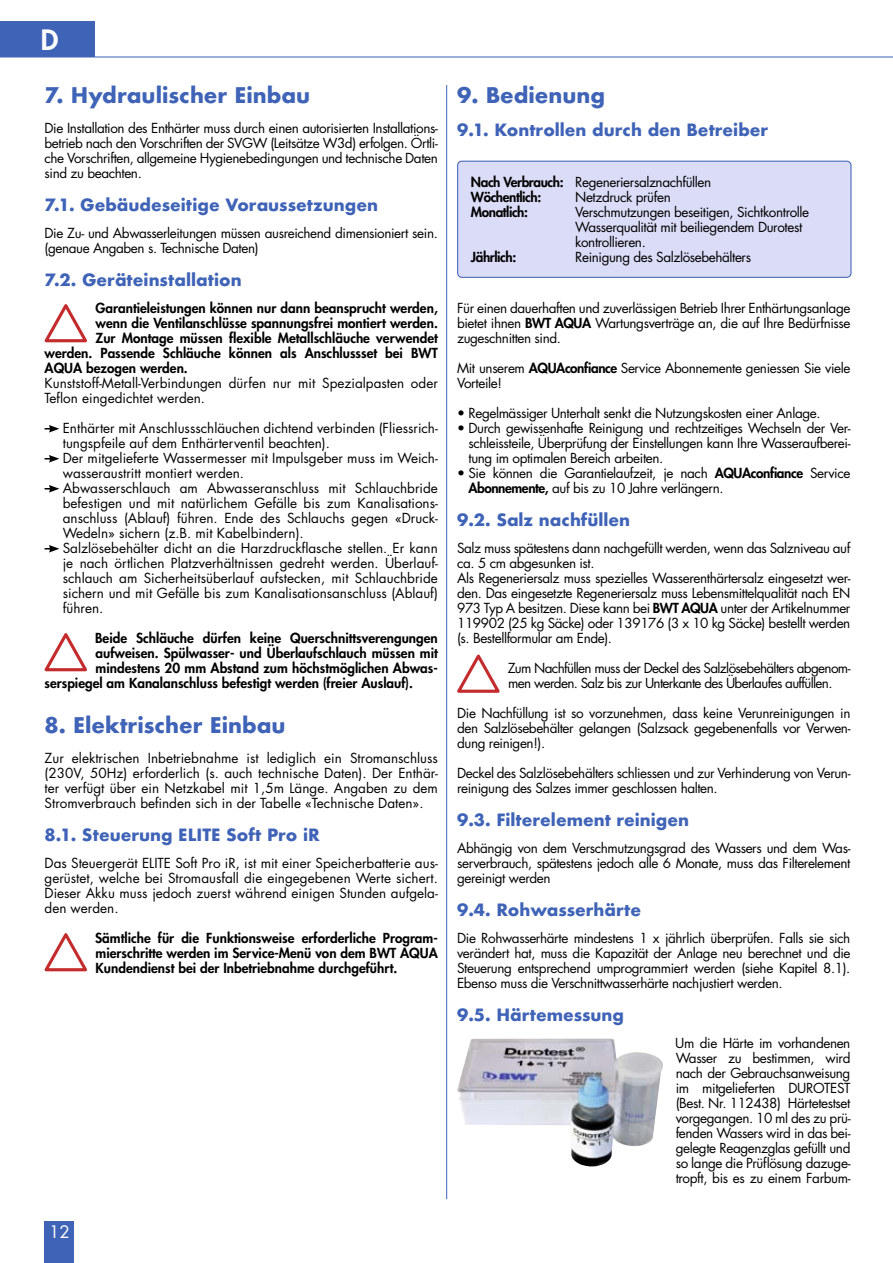
<style>
.page{position:relative;width:893px;height:1263px;background:#fff}
.page>*{position:absolute;margin:0;border:0;box-sizing:border-box;transform-origin:0 0}
.t1{font:800 27.3px "Futura";color:#fff}
.Chapter_1{font:700 21px "Futura";color:#3f63b7}
.t2{font:16.8px "Futura";color:#fff}
.Subchapter_1_1{font:700 16.5px "Futura";color:#3f63b7}
.Copy{font:13.5px/15px "Futura";letter-spacing:-.03em;color:#000;text-align:justify}
.Copy-2{font:800 13.5px/15px "Futura";color:#000;text-align:justify}
.Copy-3{font:13.5px/15px "Futura";color:#000}
.Copy-4{font:13.5px/15px "Futura";letter-spacing:-.05em;color:#000}
.Copy-5{font:800 13.5px "Futura";letter-spacing:-.03em;color:#000}
.s1{font-weight:800}
</style>
<div class="page">
<hr style="left:0;top:57px;width:893px;height:1px;background:#3f63b7">
<div style="left:0;top:21px;width:94px;height:36px;background:#3f63b7"></div>
<div style="left:45px;top:1221px;width:29px;height:42px;background:#3f63b7"></div>
<hr style="left:446px;top:85px;width:1px;height:1114px;background:#3f63b7">
<svg style="left:45px;top:304px;width:42px;height:38px"></svg>
<svg style="left:45px;top:425px;width:14px;height:8px"></svg>
<svg style="left:45px;top:455px;width:14px;height:8px"></svg>
<svg style="left:45px;top:485px;width:14px;height:8px"></svg>
<svg style="left:45px;top:545px;width:14px;height:8px"></svg>
<svg style="left:45px;top:633px;width:42px;height:38px"></svg>
<svg style="left:45px;top:933px;width:42px;height:38px"></svg>
<div style="left:458px;top:161px;width:393px;height:116px;background:#dbdcf7;border-radius:4px"></div>
<div style="left:457px;top:161px;width:394px;height:117px;border:1px solid #3f63b7;border-radius:4px"></div>
<svg style="left:457px;top:654px;width:43px;height:39px"></svg>
<img style="left:457px;top:1038px;width:152px;height:120px">
<h1 class="t1" style="left:41px;top:22px;width:19px">D</h1>
<p class="Chapter_1" style="left:45px;top:79px;width:267px">7. Hydraulischer Einbau</p>
<p class="Copy" style="left:45px;top:120px;width:395px">Die Installation des Enthärter muss durch einen autorisierten Installations&shy;betrieb nach den Vorschriften der SVGW (Leitsätze W3d) erfolgen. Örtli&shy;che Vorschriften, allgemeine Hygienebedingungen und technische Daten sind zu beachten.</p>
<p class="Subchapter_1_1" style="left:45px;top:192px;width:335px">7.1. Gebäudeseitige Voraussetzungen</p>
<p class="Copy" style="left:45px;top:225px;width:395px">Die Zu- und Abwasserleitungen müssen ausreichend dimensioniert sein. (genaue Angaben s. Technische Daten)</p>
<p class="Subchapter_1_1" style="left:45px;top:267px;width:199px">7.2. Geräteinstallation</p>
<p class="Copy-2" style="left:96px;top:300px;width:344px">Garantieleistungen können nur dann beansprucht werden,</p>
<p class="Copy-2" style="left:96px;top:315px;width:344px">wenn die Ventilanschlüsse spannungsfrei montiert werden.</p>
<p class="Copy-2" style="left:96px;top:330px;width:344px">Zur Montage müssen flexible Metallschläuche verwendet</p>
<p class="Copy-2" style="left:45px;top:345px;width:395px">werden. Passende Schläuche können als Anschlussset bei BWT</p>
<p class="Copy-2" style="left:45px;top:360px;width:145px">AQUA bezogen werden.</p>
<p class="Copy-3" style="left:45px;top:375px;width:395px">Kunststoff-Metall-Verbindungen dürfen nur mit Spezialpasten oder<br>Teflon eingedichtet werden.</p>
<p class="Copy-3" style="left:63px;top:420px;width:377px">Enthärter mit Anschlussschläuchen dichtend verbinden (Fliessrich&shy;tungspfeile auf dem Enthärterventil beachten).</p>
<p class="Copy-3" style="left:63px;top:450px;width:377px">Der mitgelieferte Wassermesser mit Impulsgeber muss im Weich&shy;wasseraustritt montiert werden.</p>
<p class="Copy" style="left:63px;top:480px;width:377px">Abwasserschlauch am Abwasseranschluss mit Schlauchbride befestigen und mit natürlichem Gefälle bis zum Kanalisations&shy;anschluss (Ablauf) führen. Ende des Schlauchs gegen «Druck-Wedeln» sichern (z.B. mit Kabelbindern).</p>
<p class="Copy" style="left:63px;top:540px;width:377px">Salzlösebehälter dicht an die Harzdruckflasche stellen. Er kann je nach örtlichen Platzverhältnissen gedreht werden. Überlauf&shy;schlauch am Sicherheitsüberlauf aufstecken, mit Schlauchbride sichern und mit Gefälle bis zum Kanalisationsanschluss (Ablauf) führen.</p>
<p class="Copy-2" style="left:95px;top:630px;width:344px">Beide Schläuche dürfen keine Querschnittsverengungen</p>
<p class="Copy-2" style="left:96px;top:645px;width:344px">aufweisen. Spülwasser- und Überlaufschlauch müssen mit</p>
<p class="Copy-2" style="left:96px;top:660px;width:344px">mindestens 20 mm Abstand zum höchstmöglichen Abwas-</p>
<p class="Copy-2" style="left:45px;top:675px;width:370px">serspiegel am Kanalanschluss befestigt werden (freier Auslauf).</p>
<p class="Chapter_1" style="left:45px;top:709px;width:242px">8. Elektrischer Einbau</p>
<p class="Copy" style="left:45px;top:750px;width:395px">Zur elektrischen Inbetriebnahme ist lediglich ein Stromanschluss (230V, 50Hz) erforderlich (s. auch technische Daten). Der Enthär&shy;ter verfügt über ein Netzkabel mit 1,5m Länge. Angaben zu dem Stromverbrauch befinden sich in der Tabelle «Technische Daten».</p>
<p class="Subchapter_1_1" style="left:45px;top:822px;width:277px">8.1. Steuerung ELITE Soft Pro iR</p>
<p class="Copy" style="left:45px;top:855px;width:395px">Das Steuergerät ELITE Soft Pro iR, ist mit einer Speicherbatterie aus&shy;gerüstet, welche bei Stromausfall die eingegebenen Werte sichert.<br>Dieser Akku muss jedoch zuerst während einigen Stunden aufgela&shy;den werden.</p>
<p class="Copy-2" style="left:95px;top:930px;width:344px">Sämtliche für die Funktionsweise erforderliche Program&shy;mierschritte werden im Service-Menü von dem BWT AQUA Kundendienst bei der Inbetriebnahme durchgeführt.</p>
<p class="t2" style="left:49px;top:1220px;width:22px">12</p>
<p class="Chapter_1" style="left:457px;top:79px;width:149px">9. Bedienung</p>
<p class="Subchapter_1_1" style="left:457px;top:117px;width:313px">9.1. Kontrollen durch den Betreiber</p>
<p class="Copy" style="left:471px;top:174px;width:242px"><span class="s1">Nach Verbrauch:</span> Regeneriersalznachfüllen</p>
<p class="Copy-5" style="left:471px;top:188px;width:72px">Wöchentlich:</p>
<p class="Copy" style="left:575px;top:189px;width:97px">Netzdruck prüfen</p>
<p class="Copy-5" style="left:471px;top:203px;width:59px">Monatlich:</p>
<p class="Copy" style="left:575px;top:204px;width:236px;text-align:left">Verschmutzungen beseitigen, Sichtkontrolle<br>Wasserqualität mit beiliegendem Durotest kontrollieren.</p>
<p class="Copy-5" style="left:471px;top:248px;width:47px">Jährlich:</p>
<p class="Copy" style="left:575px;top:249px;width:177px">Reinigung des Salzlösebehälters</p>
<p class="Copy" style="left:457px;top:300px;width:395px">Für einen dauerhaften und zuverlässigen Betrieb Ihrer Enthärtungsanlage bietet ihnen <span class="s1">BWT AQUA</span> Wartungsverträge an, die auf Ihre Bedürfnisse zugeschnitten sind.</p>
<p class="Copy" style="left:457px;top:360px;width:395px">Mit unserem <span class="s1">AQUAconfiance</span> Service Abonnemente geniessen Sie viele<br>Vorteile!</p>
<p class="Copy" style="left:457px;top:405px;width:365px">• Regelmässiger Unterhalt senkt die Nutzungskosten einer Anlage.</p>
<p class="Copy" style="left:468px;top:420px;width:383px;text-indent:-11px">• Durch gewissenhafte Reinigung und rechtzeitiges Wechseln der Ver&shy;schleissteile, Überprüfung der Einstellungen kann Ihre Wasseraufberei&shy;tung im optimalen Bereich arbeiten.</p>
<p class="Copy" style="left:468px;top:465px;width:383px;text-indent:-11px">• Sie können die Garantielaufzeit, je nach <span class="s1">AQUAconfiance</span> Service<br><span class="s1">Abonnemente,</span> auf bis zu 10 Jahre verlängern.</p>
<p class="Subchapter_1_1" style="left:457px;top:507px;width:175px">9.2. Salz nachfüllen</p>
<p class="Copy" style="left:457px;top:540px;width:395px">Salz muss spätestens dann nachgefüllt werden, wenn das Salzniveau auf ca. 5 cm abgesunken ist.</p>
<p class="Copy" style="left:457px;top:570px;width:395px">Als Regeneriersalz muss spezielles Wasserenthärtersalz eingesetzt wer&shy;den. Das eingesetzte Regeneriersalz muss Lebensmittelqualität nach EN 973 Typ A besitzen. Diese kann bei <span class="s1">BWT AQUA</span> unter der Artikelnummer 119902 (25 kg Säcke) oder 139176 (3 x 10 kg Säcke) bestellt werden (s. Bestellformular am Ende).</p>
<p class="Copy-4" style="left:508px;top:660px;width:344px">Zum Nachfüllen muss der Deckel des Salzlösebehälters abgenom&shy;men werden. Salz bis zur Unterkante des Überlaufes auffüllen.</p>
<p class="Copy" style="left:457px;top:705px;width:395px">Die Nachfüllung ist so vorzunehmen, dass keine Verunreinigungen in den Salzlösebehälter gelangen (Salzsack gegebenenfalls vor Verwen&shy;dung reinigen!).</p>
<p class="Copy" style="left:457px;top:765px;width:395px">Deckel des Salzlösebehälters schliessen und zur Verhinderung von Verun&shy;reinigung des Salzes immer geschlossen halten.</p>
<p class="Subchapter_1_1" style="left:457px;top:807px;width:234px">9.3. Filterelement reinigen</p>
<p class="Copy" style="left:457px;top:840px;width:395px">Abhängig von dem Verschmutzungsgrad des Wassers und dem Was&shy;serverbrauch, spätestens jedoch alle 6 Monate, muss das Filterelement gereinigt werden</p>
<p class="Subchapter_1_1" style="left:457px;top:897px;width:185px">9.4. Rohwasserhärte</p>
<p class="Copy" style="left:457px;top:930px;width:395px">Die Rohwasserhärte mindestens 1 x jährlich überprüfen. Falls sie sich verändert hat, muss die Kapazität der Anlage neu berechnet und die Steuerung entsprechend umprogrammiert werden (siehe Kapitel 8.1).<br>Ebenso muss die Verschnittwasserhärte nachjustiert werden.</p>
<p class="Subchapter_1_1" style="left:457px;top:1002px;width:168px">9.5. Härtemessung</p>
<p class="Copy" style="left:675px;top:1035px;width:177px">Um die Härte im vorhandenen Wasser zu bestimmen, wird nach der Gebrauchsanweisung im mitgelieferten DUROTEST (Best. Nr. 112438) Härtetestset vorgegangen. 10 ml des zu prü&shy;fenden Wassers wird in das bei&shy;gelegte Reagenzglas gefüllt und so lange die Prüflösung dazuge&shy;tropft, bis es zu einem Farbum-</p>
</div>
